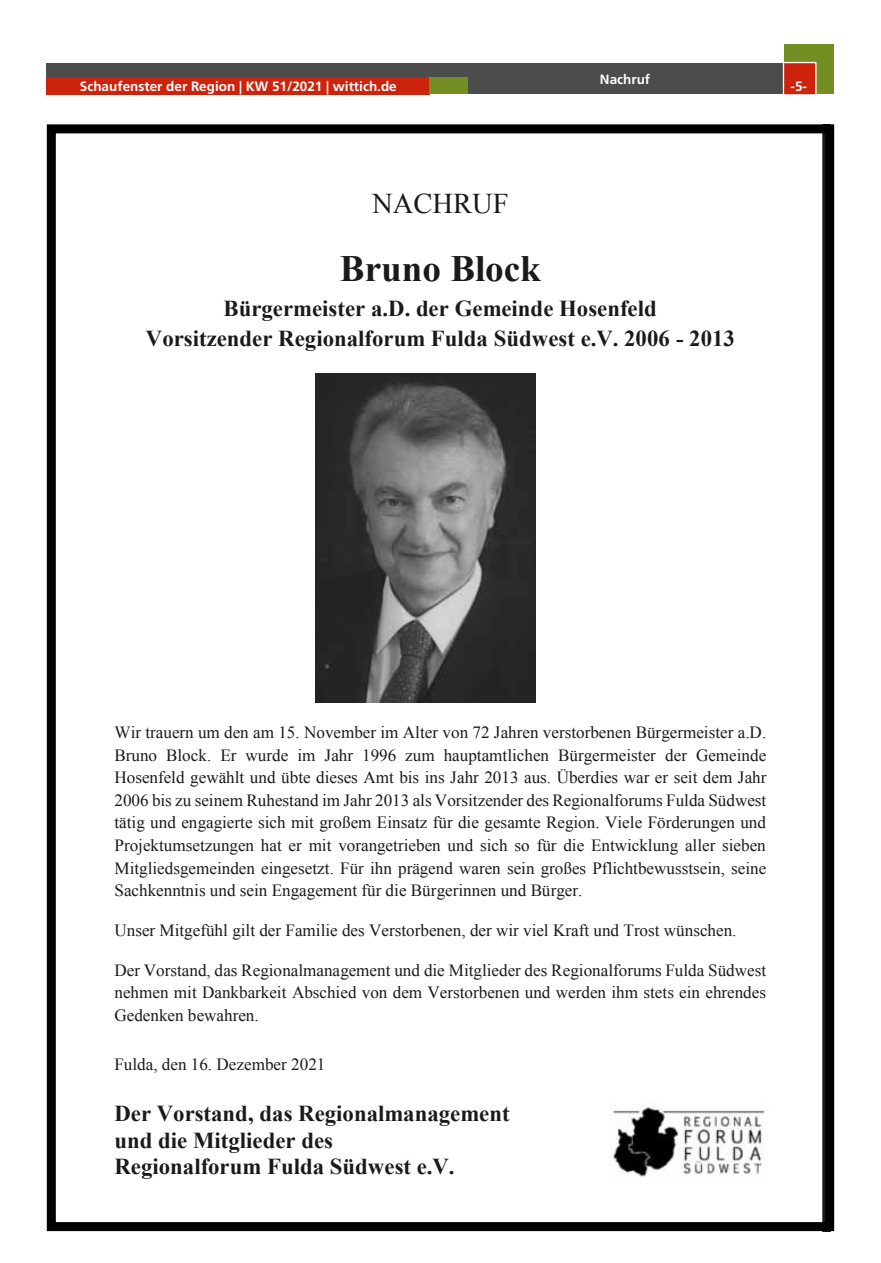
<style>
.page{position:relative;width:881px;height:1263px;background:#fff}
.page>*{position:absolute;margin:0;border:0;box-sizing:border-box;transform-origin:0 0}
.t1{font:700 37.05px "Times New Roman";color:#1a1a18}
.t2{font:28.5px "Times New Roman";color:#1a1a18}
.t3{font:700 22.8px/26.2px "Times New Roman";color:#1a1a18;text-align:center}
.t4{font:17.1px/22.6px "Times New Roman";color:#1a1a18;text-align:justify}
.t5{font:700 13.5px "Frutiger LT";color:#fff}
</style>
<div class="page">
<div style="left:47px;top:63px;width:786px;height:31px;background:#4c4c4c"></div>
<div style="left:784px;top:44px;width:49px;height:50px;background:#738f23"></div>
<div style="left:782px;top:62px;width:34px;height:34px;background:#cb230c;border:1px solid #fff"></div>
<div style="left:47px;top:77px;width:382px;height:17px;background:#cb230c"></div>
<div style="left:429px;top:77px;width:38px;height:17px;background:#738f23"></div>
<svg style="left:315px;top:134px;width:508px;height:1087px"></svg>
<div style="left:47px;top:124px;width:786px;height:1107px;border:9px solid #000"></div>
<p class="t5" style="left:599px;top:71px;width:52px">Nachruf</p>
<p class="t5" style="left:80px;top:78px;width:318px">Schaufenster der Region | KW 51/2021 | wittich.de</p>
<p class="t5" style="left:790px;top:79px;width:18px">-5-</p>
<h2 class="t2" style="left:372px;top:184px;width:138px">NACHRUF</h2>
<h1 class="t1" style="left:340px;top:243px;width:202px">Bruno Block</h1>
<h3 class="t3" style="left:146px;top:293px;width:590px;line-height:30.3px">Bürgermeister a.D. der Gemeinde Hosenfeld<br>Vorsitzender Regionalforum Fulda Südwest e.V. 2006 - 2013</h3>
<p class="t4" style="left:114px;top:721px;width:653px">Wir trauern um den am 15. November im Alter von 72 Jahren verstorbenen Bürgermeister a.D.<br>Bruno Block. Er wurde im Jahr 1996 zum hauptamtlichen Bürgermeister der Gemeinde Hosenfeld gewählt und übte dieses Amt bis ins Jahr 2013 aus. Überdies war er seit dem Jahr 2006 bis zu seinem Ruhestand im Jahr 2013 als Vorsitzender des Regionalforums Fulda Südwest tätig und engagierte sich mit großem Einsatz für die gesamte Region. Viele Förderungen und Projektumsetzungen hat er mit vorangetrieben und sich so für die Entwicklung aller sieben Mitgliedsgemeinden eingesetzt. Für ihn prägend waren sein großes Pflichtbewusstsein, seine Sachkenntnis und sein Engagement für die Bürgerinnen und Bürger.</p>
<p class="t4" style="left:114px;top:919px;width:623px">Unser Mitgefühl gilt der Familie des Verstorbenen, der wir viel Kraft und Trost wünschen.</p>
<p class="t4" style="left:114px;top:959px;width:653px">Der Vorstand, das Regionalmanagement und die Mitglieder des Regionalforums Fulda Südwest nehmen mit Dankbarkeit Abschied von dem Verstorbenen und werden ihm stets ein ehrendes Gedenken bewahren.</p>
<p class="t4" style="left:114px;top:1052px;width:212px">Fulda, den 16. Dezember 2021</p>
<h3 class="t3" style="left:114px;top:1100px;width:396px;text-align:left">Der Vorstand, das Regionalmanagement und die Mitglieder des<br>Regionalforum Fulda Südwest e.V.</h3>
</div>
